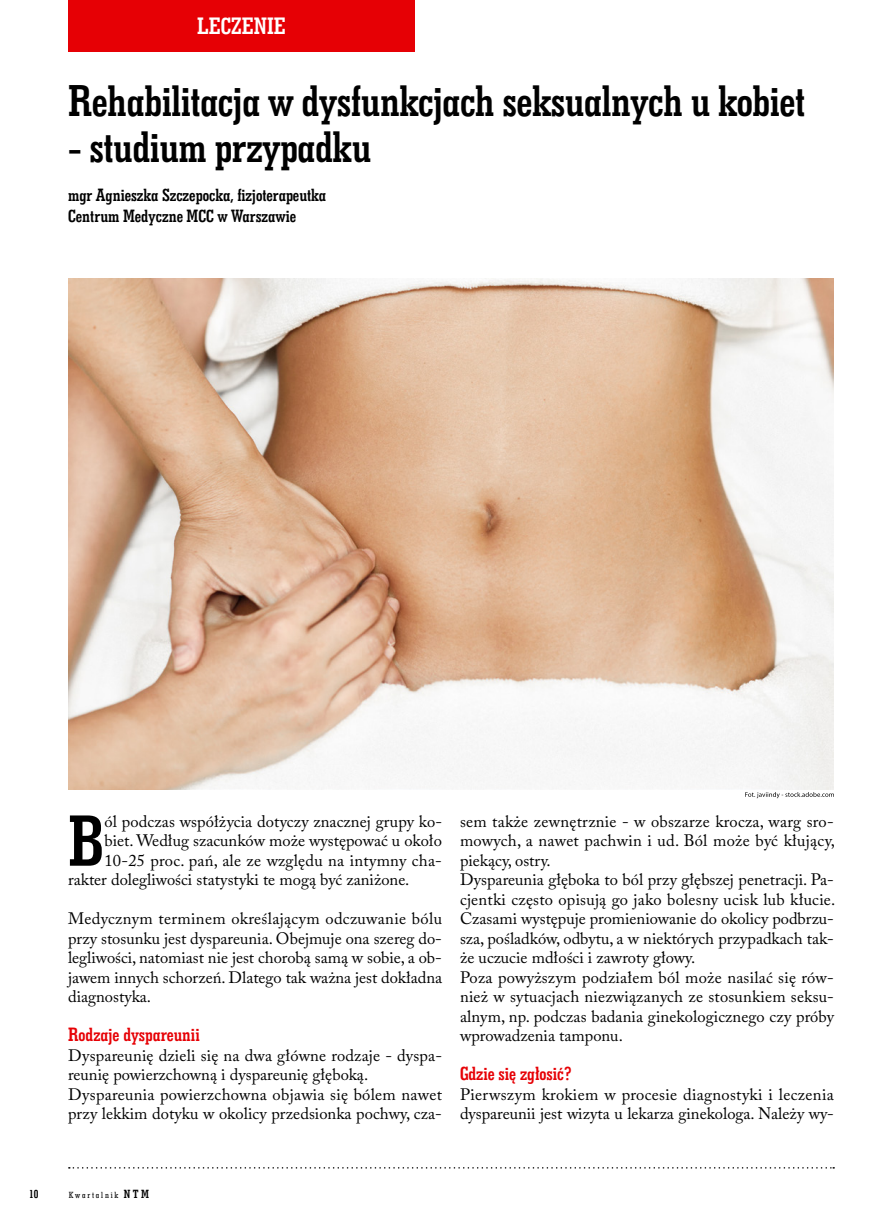
<style>
.page{position:relative;width:885px;height:1225px;background:#fff}
.page>*{position:absolute;margin:0;border:0;box-sizing:border-box;transform-origin:0 0}
.t1{font:73.8px "Geo Slab 703 Bd Cn EU Normal";color:#000}
.t2{font:45px "Geo Slab 703 Bd Cn EU Normal";letter-spacing:-.01em;color:#000}
.t3{font:24px "Geo Slab 703 Bd Cn EU Normal";color:#fff}
.t4{font:19.5px "Geo Slab 703 Bd Cn EU Normal";color:#e60005}
.t5{font:18px/21px "Geo Slab 703 Bd Cn EU Normal";color:#000}
.t6{font:16.5px/19.5px "Adobe Caslon Pro";letter-spacing:.005em;color:#000}
.t7{font:12px "Geo Slab 703 Bd Cn EU Normal";color:#000}
.t8{font:9px "Geo Slab 703 Md Cn EU Normal";letter-spacing:.2em;color:#000}
.s1{font-family:"Geo Slab 703 Bd Cn EU Normal";font-size:12px}
</style>
<div class="page">
<div style="left:68px;top:0;width:347px;height:51px;background:#e60005"></div>
<svg style="left:69px;top:1167px;width:765px;height:1px"></svg>
<img style="left:68px;top:278px;width:765px;height:511px">
<svg style="left:745px;top:792px;width:88px;height:6px"></svg>
<h3 class="t3" style="left:197px;top:11px;width:90px">LECZENIE</h3>
<h2 class="t2" style="left:68px;top:72px;width:738px">Rehabilitacja w dysfunkcjach seksualnych u kobiet</h2>
<h2 class="t2" style="left:68px;top:119px;width:305px">- studium przypadku</h2>
<p class="t5" style="left:68px;top:184px;width:259px">mgr Agnieszka Szczepocka, fizjoterapeutka<br>Centrum Medyczne MCC w Warszawie</p>
<h1 class="t1" style="left:68px;top:794px;width:38px">B</h1>
<p class="t6" style="left:104px;top:811px;width:339px">ól podczas współżycia dotyczy znacznej grupy ko-</p>
<p class="t6" style="left:104px;top:830px;width:339px">biet. Według szacunków może występować u około</p>
<p class="t6" style="left:104px;top:850px;width:339px">10-25 proc. pań, ale ze względu na intymny cha-</p>
<p class="t6" style="left:68px;top:869px;width:343px">rakter dolegliwości statystyki te mogą być zaniżone.</p>
<p class="t6" style="left:68px;top:908px;width:375px;text-align:justify">Medycznym terminem określającym odczuwanie bólu przy stosunku jest dyspareunia. Obejmuje ona szereg do&shy;legliwości, natomiast nie jest chorobą samą w sobie, a ob&shy;jawem innych schorzeń. Dlatego tak ważna jest dokładna diagnostyka.</p>
<p class="t4" style="left:68px;top:1022px;width:133px">Rodzaje dyspareunii</p>
<p class="t6" style="left:68px;top:1045px;width:375px">Dyspareunię dzieli się na dwa główne rodzaje - dyspa&shy;reunię powierzchowną i dyspareunię głęboką.<br>Dyspareunia powierzchowna objawia się bólem nawet przy lekkim dotyku w okolicy przedsionka pochwy, cza-</p>
<p class="t6" style="left:460px;top:811px;width:377px">sem także zewnętrznie - w obszarze krocza, warg sro&shy;mowych, a nawet pachwin i ud. Ból może być kłujący, piekący, ostry.<br>Dyspareunia głęboka to ból przy głębszej penetracji. Pa&shy;cjentki często opisują go jako bolesny ucisk lub kłucie.<br>Czasami występuje promieniowanie do okolicy podbrzu&shy;sza, pośladków, odbytu, a w niektórych przypadkach tak&shy;że uczucie mdłości i zawroty głowy.<br>Poza powyższym podziałem ból może nasilać się rów&shy;nież w sytuacjach niezwiązanych ze stosunkiem seksu&shy;alnym, np. podczas badania ginekologicznego czy próby wprowadzenia tamponu.</p>
<p class="t4" style="left:460px;top:1061px;width:113px">Gdzie się zgłosić?</p>
<p class="t6" style="left:460px;top:1084px;width:375px">Pierwszym krokiem w procesie diagnostyki i leczenia dyspareunii jest wizyta u lekarza ginekologa. Należy wy-</p>
<p class="t7" style="left:29px;top:1186px;width:11px">10</p>
<p class="t8" style="left:69px;top:1189px;width:82px">Kwartalnik <span class="s1">NTM</span></p>
</div>
